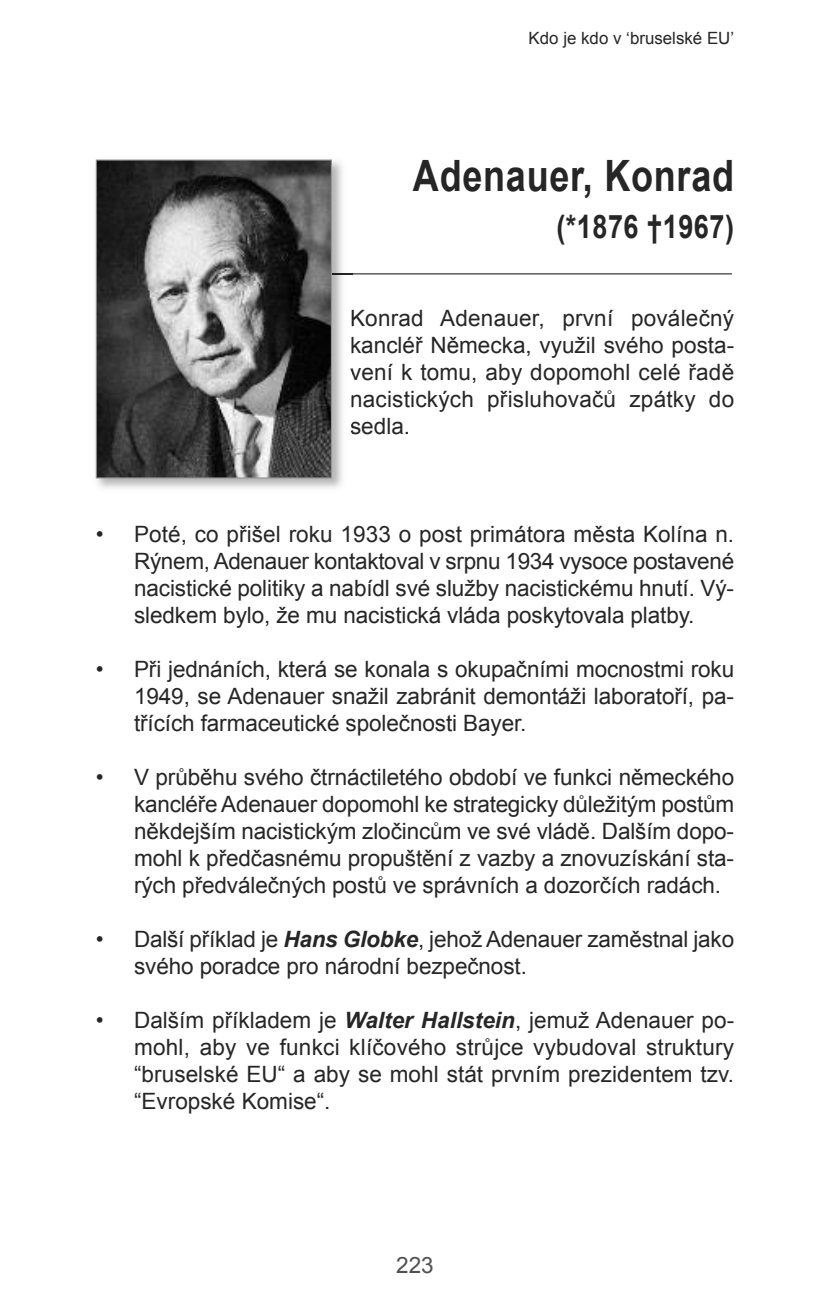
<style>
.page{position:relative;width:830px;height:1308px;background:#fff}
.page>*{position:absolute;margin:0;border:0;box-sizing:border-box;transform-origin:0 0}
.t1{font:700 43.2px "Arial";letter-spacing:.02em;color:#272627;scale:.83 1}
.t2{font:700 32.4px "Arial";letter-spacing:.02em;color:#272627;scale:.83 1}
.t3{font:22.5px/27px "Arial";letter-spacing:-.005em;color:#272627;text-align:justify}
.t4{font:22.5px "Arial";color:#525152}
.t5{font:16.88px "Arial";color:#272627}
.s1{font-weight:700;font-style:italic}
</style>
<div class="page">
<hr style="left:111px;top:273px;width:620px;height:1px;background:#272627">
<img style="left:95px;top:159px;width:257px;height:329px">
<svg style="left:351px;top:310px;width:1px;height:16px"></svg>
<svg style="left:351px;top:337px;width:1px;height:16px"></svg>
<svg style="left:350px;top:366px;width:2px;height:10px"></svg>
<svg style="left:351px;top:393px;width:1px;height:14px"></svg>
<svg style="left:350px;top:421px;width:2px;height:13px"></svg>
<img style="left:332px;top:273px;width:20px;height:1px">
<img style="left:98px;top:161px;width:232px;height:315px">
<div style="left:96px;top:159px;width:236px;height:319px;border:1px solid #939393"></div>
<p class="t5" style="left:528px;top:29px;width:207px">Kdo je kdo v ‘bruselské EU’</p>
<p class="t1" style="left:413px;top:152px;width:388px">Adenauer, Konrad</p>
<p class="t2" style="left:556px;top:209px;width:215px">(*1876 †1967)</p>
<p class="t3" style="left:350px;top:305px;width:385px">Konrad Adenauer, první poválečný kancléř Německa, využil svého posta&shy;vení k tomu, aby dopomohl celé řadě nacistických přisluhovačů zpátky do sedla.</p>
<p class="t3" style="left:134px;top:521px;width:601px;text-indent:-38px">• Poté, co přišel roku 1933 o post primátora města Kolína n.<br>Rýnem, Adenauer kontaktoval v srpnu 1934 vysoce postavené nacistické politiky a nabídl své služby nacistickému hnutí. Vý&shy;sledkem bylo, že mu nacistická vláda poskytovala platby.</p>
<p class="t3" style="left:134px;top:656px;width:601px;text-indent:-38px">• Při jednáních, která se konala s okupačními mocnostmi roku 1949, se Adenauer snažil zabránit demontáži laboratoří, pa&shy;třících farmaceutické společnosti Bayer.</p>
<p class="t3" style="left:134px;top:764px;width:601px;text-indent:-38px">• V průběhu svého čtrnáctiletého období ve funkci německého kancléře Adenauer dopomohl ke strategicky důležitým postům někdejším nacistickým zločincům ve své vládě. Dalším dopo&shy;mohl k předčasnému propuštění z vazby a znovuzískání sta&shy;rých předválečných postů ve správních a dozorčích radách.</p>
<p class="t3" style="left:134px;top:926px;width:601px;text-indent:-38px">• Další příklad je <span class="s1">Hans Globke</span>, jehož Adenauer zaměstnal jako svého poradce pro národní bezpečnost.</p>
<p class="t3" style="left:134px;top:1007px;width:601px;text-indent:-38px">• Dalším příkladem je <span class="s1">Walter Hallstein</span>, jemuž Adenauer po&shy;mohl, aby ve funkci klíčového strůjce vybudoval struktury “bruselské EU“ a aby se mohl stát prvním prezidentem tzv. “Evropské Komise“.</p>
<p class="t4" style="left:396px;top:1252px;width:39px">223</p>
</div>
